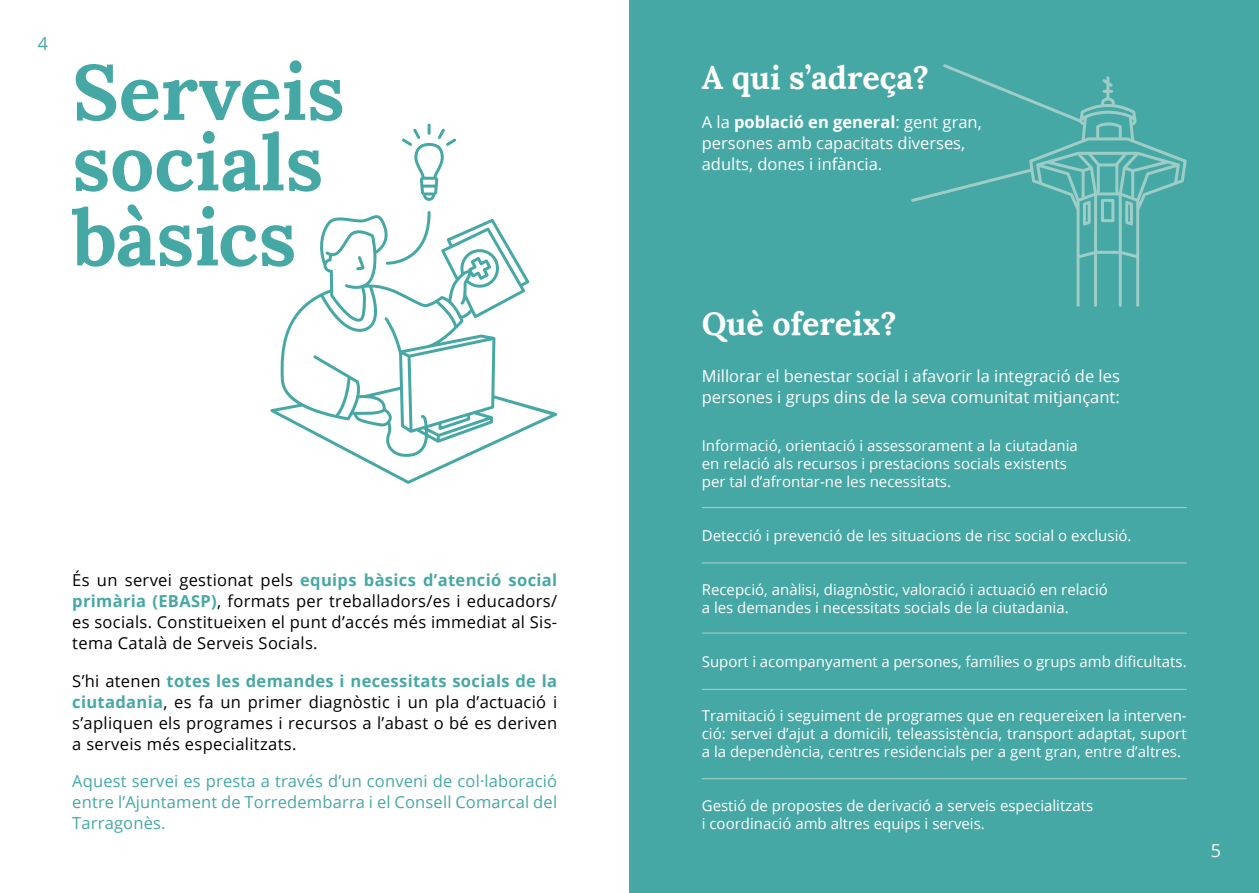
<style>
.page{position:relative;width:1259px;height:893px;background:#fff}
.page>*{position:absolute;margin:0;border:0;box-sizing:border-box;transform-origin:0 0}
.t1{font:700 78px/72.8px "Lora";color:#46a8a5}
.t2{font:700 32.25px "Lora";color:#fff}
.t3{font:18px "Open Sans";color:#46a8a5}
.t4{font:18px "Open Sans";color:#fff}
.t5{font:16.5px/21px "Open Sans";letter-spacing:.02em;color:#000;text-align:justify}
.t6{font:16.5px/21px "Open Sans";color:#fff}
.t7{font:16.5px/21px "Open Sans";letter-spacing:.01em;color:#46a8a5;text-align:justify}
.t8{font:15px/18px "Open Sans";color:#fff}
.s1{font-weight:700}
.s2{font-weight:700;color:#46a8a5}
</style>
<div class="page">
<div style="left:629px;top:0;width:630px;height:893px;background:#46a8a5"></div>
<hr style="left:702px;top:507px;width:484px;height:1px;background:#9ecdc8">
<hr style="left:702px;top:562px;width:484px;height:1px;background:#9ecdc8">
<hr style="left:702px;top:632px;width:484px;height:2px;background:#9ecdc8">
<hr style="left:702px;top:689px;width:484px;height:1px;background:#9ecdc8">
<hr style="left:702px;top:778px;width:484px;height:1px;background:#9ecdc8">
<svg style="left:270px;top:214px;width:287px;height:270px"></svg>
<svg style="left:386px;top:211px;width:44px;height:54px"></svg>
<svg style="left:402px;top:124px;width:54px;height:77px"></svg>
<svg style="left:911px;top:64px;width:275px;height:243px"></svg>
<svg style="left:1101px;top:199px;width:13px;height:23px"></svg>
<p class="t3" style="left:38px;top:31px;width:12px">4</p>
<h1 class="t1" style="left:72px;top:48px;width:274px">Serveis socials bàsics</h1>
<h2 class="t2" style="left:702px;top:50px;width:229px">A qui s’adreça?</h2>
<p class="t6" style="left:702px;top:111px;width:281px">A la <span class="s1">població en general</span>: gent gran, persones amb capacitats diverses, adults, dones i infància.</p>
<p class="t5" style="left:72px;top:569px;width:486px">És un servei gestionat pels <span class="s2">equips bàsics d’atenció social primària (EBASP)</span>, formats per treballadors/es i educadors/ es socials. Constitueixen el punt d’accés més immediat al Sis&shy;tema Català de Serveis Socials.</p>
<p class="t5" style="left:72px;top:670px;width:486px">S’hi atenen <span class="s2">totes les demandes i necessitats socials de la ciutadania</span>, es fa un primer diagnòstic i un pla d’actuació i s’apliquen els programes i recursos a l’abast o bé es deriven a serveis més especialitzats.</p>
<p class="t7" style="left:72px;top:770px;width:486px">Aquest servei es presta a través d’un conveni de col·laboració entre l’Ajuntament de Torredembarra i el Consell Comarcal del Tarragonès.</p>
<h2 class="t2" style="left:702px;top:296px;width:196px">Què ofereix?</h2>
<p class="t6" style="left:702px;top:364px;width:419px;line-height:21.6px">Millorar el benestar social i afavorir la integració de les persones i grups dins de la seva comunitat mitjançant:</p>
<p class="t8" style="left:702px;top:436px;width:377px">Informació, orientació i assessorament a la ciutadania en relació als recursos i prestacions socials existents per tal d’afrontar-ne les necessitats.</p>
<p class="t8" style="left:702px;top:526px;width:431px">Detecció i prevenció de les situacions de risc social o exclusió.</p>
<p class="t8" style="left:702px;top:580px;width:407px">Recepció, anàlisi, diagnòstic, valoració i actuació en relació a les demandes i necessitats socials de la ciutadania.</p>
<p class="t8" style="left:702px;top:652px;width:486px">Suport i acompanyament a persones, famílies o grups amb dificultats.</p>
<p class="t8" style="left:702px;top:706px;width:486px;text-align:justify">Tramitació i seguiment de programes que en requereixen la interven&shy;ció: servei d’ajut a domicili, teleassistència, transport adaptat, suport a la dependència, centres residencials per a gent gran, entre d’altres.</p>
<p class="t8" style="left:702px;top:796px;width:393px">Gestió de propostes de derivació a serveis especialitzats i coordinació amb altres equips i serveis.</p>
<p class="t4" style="left:1210px;top:838px;width:12px">5</p>
</div>
